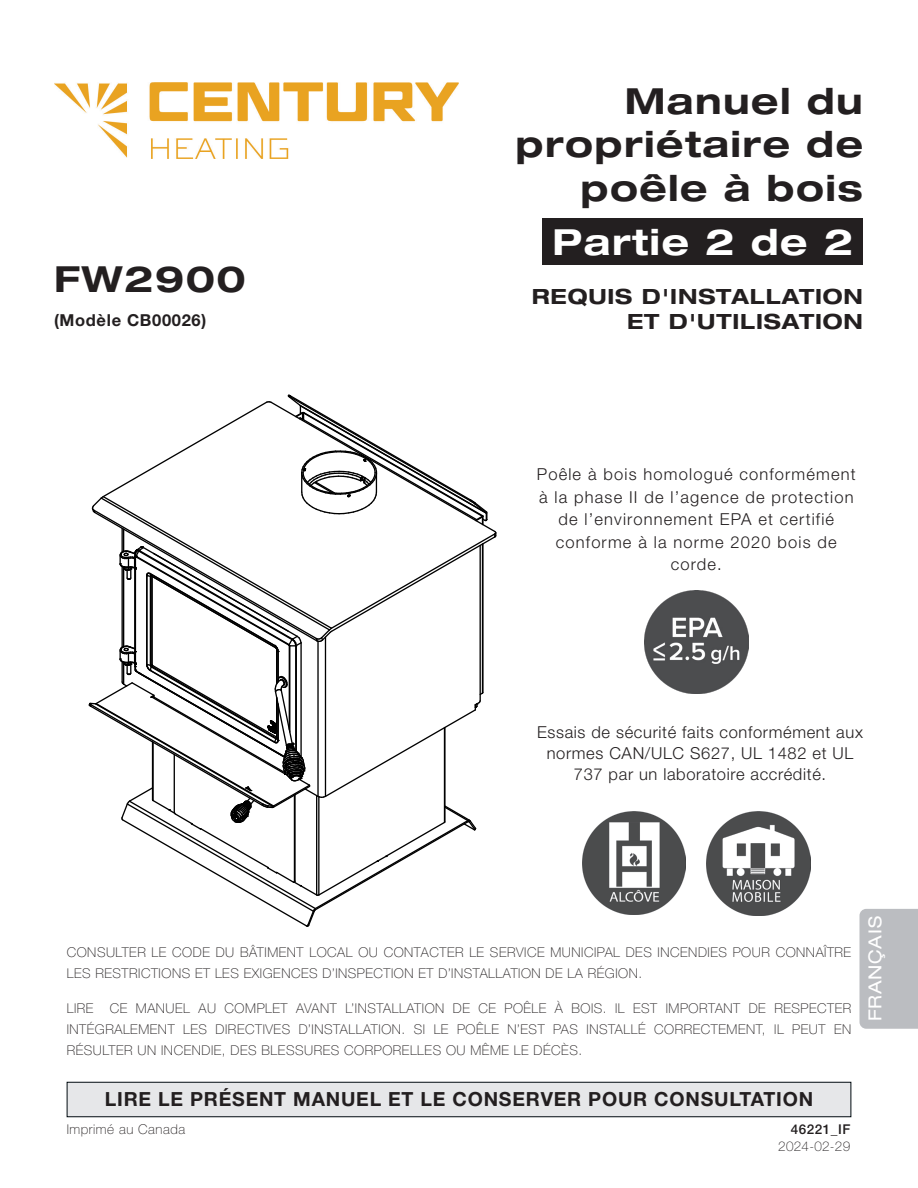
<style>
.page{position:relative;width:918px;height:1188px;background:#fff}
.page>*{position:absolute;margin:0;border:0;box-sizing:border-box;transform-origin:0 0}
.t1{font:700 expanded 36px/43.2px "Helvetica Neue LT Std";letter-spacing:.04em;color:#231f20;text-align:right}
.t2{font:700 expanded 36px "Helvetica Neue LT Std";letter-spacing:.04em;color:#fff}
.t3{font:700 expanded 21px/25.2px "Helvetica Neue LT Std";letter-spacing:.04em;color:#231f20;text-align:right}
.t4{font:700 19.5px "Helvetica Neue LT Std";letter-spacing:.04em;color:#231f20}
.t5{font:expanded 18px "Helvetica Neue LT Std";letter-spacing:.04em;color:#fff}
.t6{font:300 16.5px/22.5px "Helvetica Neue LT Std";letter-spacing:.07em;color:#231f20;text-align:center}
.t7{font:300 16.5px/21px "Helvetica Neue LT Std";letter-spacing:.04em;color:#231f20;text-align:center}
.t8{font:700 16.5px "Helvetica Neue LT Std";letter-spacing:.04em;color:#231f20}
.t9{font:100 13.5px/21px "Helvetica Neue LT Std";letter-spacing:.04em;color:#231f20}
.t10{font:500 13.5px "Helvetica Neue LT Std";letter-spacing:.04em;color:#231f20}
</style>
<div class="page">
<div style="left:67px;top:1082px;width:784px;height:35px;background:#e6e7e9"></div>
<div style="left:67px;top:1082px;width:784px;height:35px;border:1px solid #020c11"></div>
<div style="left:859px;top:909px;width:59px;height:120px;background:#bbbdc1"></div>
<img style="left:582px;top:812px;width:103px;height:103px">
<img style="left:707px;top:811px;width:104px;height:104px">
<img style="left:644px;top:590px;width:104px;height:104px">
<svg style="left:88px;top:394px;width:409px;height:533px"></svg>
<div style="left:543px;top:218px;width:320px;height:47px;background:#231f20"></div>
<img style="left:54px;top:83px;width:405px;height:75px">
<h1 class="t1" style="left:54px;top:256px;width:194px">FW2900</h1>
<p class="t8" style="left:54px;top:310px;width:154px">(Modèle CB00026)</p>
<h1 class="t1" style="left:516px;top:79px;width:349px">Manuel du propriétaire de poêle à bois</h1>
<h1 class="t2" style="left:553px;top:219px;width:302px">Partie 2 de 2</h1>
<h2 class="t3" style="left:532px;top:283px;width:333px">REQUIS D'INSTALLATION<br>ET D'UTILISATION</h2>
<p class="t6" style="left:537px;top:463px;width:320px">Poêle à bois homologué conformément à la phase II de l’agence de protection de l’environnement EPA et certifié conforme à la norme 2020 bois de corde.</p>
<p class="t7" style="left:537px;top:721px;width:327px">Essais de sécurité faits conformément aux normes CAN/ULC S627, UL 1482 et UL<br>737 par un laboratoire accrédité.</p>
<p class="t9" style="left:67px;top:942px;width:786px">CONSULTER LE CODE DU BÂTIMENT LOCAL OU CONTACTER LE SERVICE MUNICIPAL DES INCENDIES POUR CONNAÎTRE<br>LES RESTRICTIONS ET LES EXIGENCES D’INSPECTION ET D’INSTALLATION DE LA RÉGION.</p>
<p class="t9" style="left:67px;top:998px;width:786px;text-align:justify">LIRE CE MANUEL AU COMPLET AVANT L’INSTALLATION DE CE POÊLE À BOIS. IL EST IMPORTANT DE RESPECTER INTÉGRALEMENT LES DIRECTIVES D’INSTALLATION. SI LE POÊLE N’EST PAS INSTALLÉ CORRECTEMENT, IL PEUT EN RÉSULTER UN INCENDIE, DES BLESSURES CORPORELLES OU MÊME LE DÉCÈS.</p>
<h3 class="t4" style="left:105px;top:1087px;width:710px">LIRE LE PRÉSENT MANUEL ET LE CONSERVER POUR CONSULTATION</h3>
<p class="t9" style="left:67px;top:1119px;width:120px">Imprimé au Canada</p>
<p class="t10" style="left:791px;top:1121px;width:61px">46221_IF</p>
<p class="t9" style="left:778px;top:1136px;width:73px">2024-02-29</p>
<h3 class="t5" style="left:864px;top:1021px;width:106px;rotate:-90deg">FRANÇAIS</h3>
</div>
